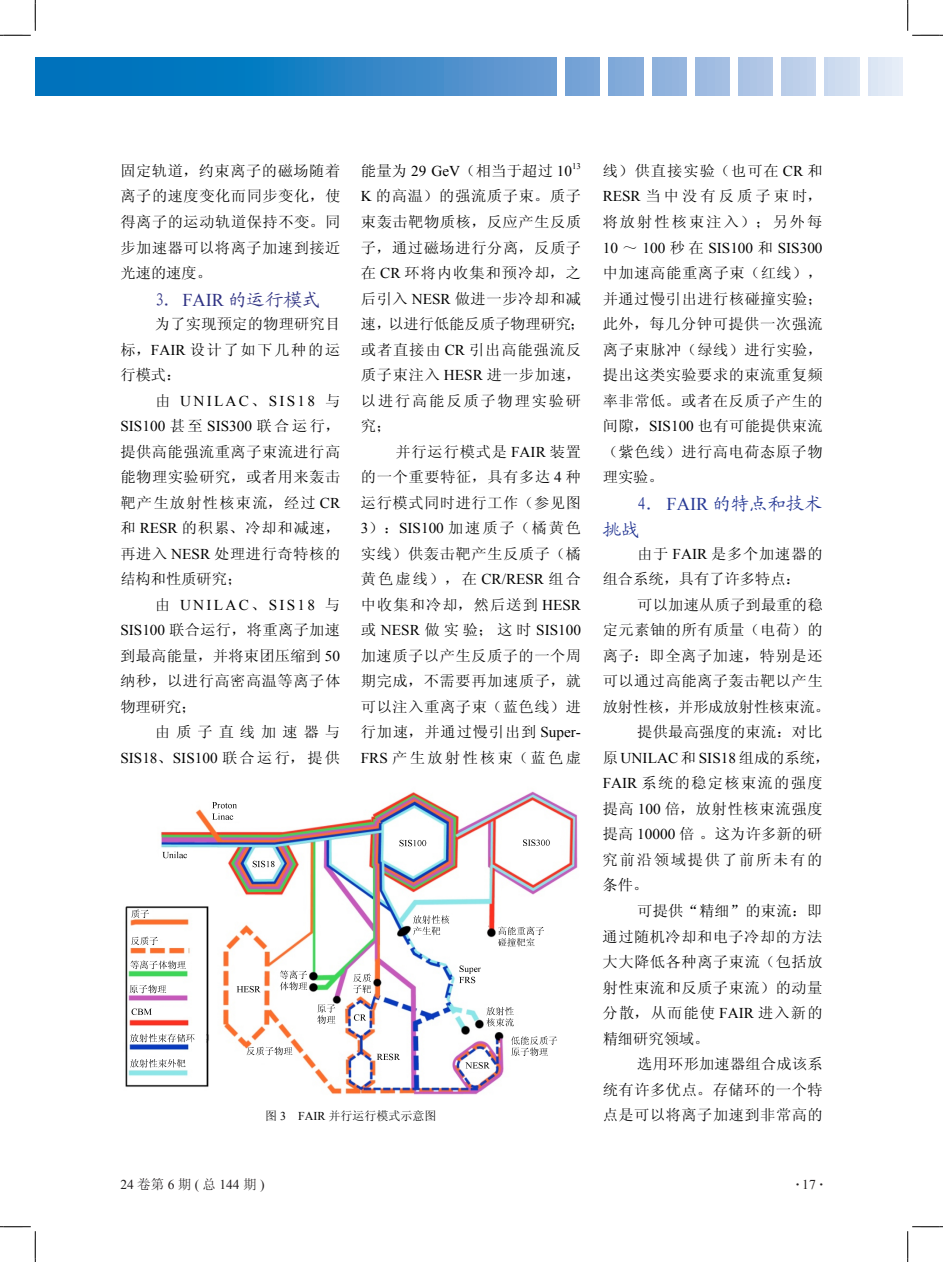
<style>
.page{position:relative;width:943px;height:1262px;background:#fff}
.page>*{position:absolute;margin:0;border:0;box-sizing:border-box;transform-origin:0 0}
.t1{font:18px/25.5px "Kai Ti GB2312";color:#273995}
.t2{font:18px "Kai Ti GB2312";color:#2f3283}
.t3{font:15px/25.5px "Sim Sun";letter-spacing:.035em;color:#030303;text-align:justify}
.t4{font:15px/25.5px "Times New Roman";color:#030303;text-align:right}
.t5{font:15px/25.5px "Sim Sun";color:#030303}
.t6{font:15px "Sim Sun";letter-spacing:.015em;color:#030303}
.t7{font:15px "Times New Roman";letter-spacing:.15em;color:#030303}
.t8{font:15px "Sim Sun";letter-spacing:.395em;color:#030303}
.t9{font:13.5px "Times New Roman";color:#231f20}
.t10{font:12px "Sim Sun";color:#030303}
.t11{font:9px "Sim Sun";color:#231f20}
.t12{font:8.7px "Times New Roman";color:#030303}
.s1{font-family:"Times New Roman"}
.s2{font-family:"Sim Sun"}
.s3{font-family:"Times New Roman";font-size:13.5px}
</style>
<div class="page">
<svg style="left:35px;top:58px;width:867px;height:38px;background:#5399d0"></svg>
<div style="left:557px;top:54px;width:7px;height:46px;background:#fff"></div>
<div style="left:600px;top:54px;width:7px;height:46px;background:#fff"></div>
<div style="left:644px;top:54px;width:7px;height:46px;background:#fff"></div>
<div style="left:687px;top:54px;width:7px;height:46px;background:#fff"></div>
<div style="left:730px;top:54px;width:7px;height:46px;background:#fff"></div>
<div style="left:773px;top:54px;width:7px;height:46px;background:#fff"></div>
<div style="left:816px;top:54px;width:7px;height:46px;background:#fff"></div>
<div style="left:859px;top:54px;width:7px;height:46px;background:#fff"></div>
<img style="left:125px;top:791px;width:453px;height:304px">
<svg style="left:0;top:0;width:36px;height:36px"></svg>
<svg style="left:0;top:1226px;width:36px;height:35px"></svg>
<svg style="left:907px;top:0;width:35px;height:36px"></svg>
<svg style="left:907px;top:1226px;width:35px;height:35px"></svg>
<p class="t3" style="left:120px;top:158px;width:221px">固定轨道，约束离子的磁场随着离子的速度变化而同步变化，使得离子的运动轨道保持不变。同步加速器可以将离子加速到接近光速的速度。</p>
<p class="t2" style="left:155px;top:291px;width:166px">3. <span class="s1">FAIR</span> 的运行模式</p>
<p class="t3" style="left:120px;top:311px;width:221px;text-indent:34px">为了实现预定的物理研究目标，<span class="s1">FAIR</span> 设计了如下几种的运行模式：</p>
<p class="t4" style="left:120px;top:387px;width:221px"><span class="s2">由</span> UNILAC<span class="s2">、</span>SIS18 <span class="s2">与<br></span>SIS100 <span class="s2">甚至</span> SIS300 <span class="s2">联合运行，</span></p>
<p class="t3" style="left:120px;top:438px;width:221px">提供高能强流重离子束流进行高能物理实验研究，或者用来轰击靶产生放射性核束流，经过 <span class="s1">CR</span>和 <span class="s1">RESR</span> 的积累、冷却和减速，再进入 <span class="s1">NESR</span> 处理进行奇特核的结构和性质研究；</p>
<p class="t7" style="left:155px;top:594px;width:187px"><span class="s2">由</span> UNILAC<span class="s2">、</span>SIS18 <span class="s2">与</span></p>
<p class="t3" style="left:120px;top:617px;width:221px"><span class="s1">SIS100</span> 联合运行，将重离子加速到最高能量，并将束团压缩到 <span class="s1">50</span>纳秒，以进行高密高温等离子体物理研究；</p>
<p class="t8" style="left:155px;top:724px;width:187px">由质子直线加速器与</p>
<p class="t4" style="left:120px;top:744px;width:221px">SIS18<span class="s2">、</span>SIS100 <span class="s2">联合运行，提供</span></p>
<p class="t3" style="left:361px;top:158px;width:213px">能量为 <span class="s1">29 GeV</span>（相当于超过 <span class="s1">10</span></p>
<p class="t12" style="left:572px;top:160px;width:10px">13</p>
<p class="t3" style="left:361px;top:183px;width:225px;text-align:left"><span class="s1">K</span> 的高温）的强流质子束。质子束轰击靶物质核，反应产生反质子，通过磁场进行分离，反质子在 <span class="s1">CR</span> 环将内收集和预冷却，之后引入 <span class="s1">NESR</span> 做进一步冷却和减速，以进行低能反质子物理研究；或者直接由 <span class="s1">CR</span> 引出高能强流反质子束注入 <span class="s1">HESR</span> 进一步加速，以进行高能反质子物理实验研究；</p>
<p class="t3" style="left:361px;top:438px;width:222px;text-indent:35px">并行运行模式是 <span class="s1">FAIR</span> 装置的一个重要特征，具有多达 <span class="s1">4</span> 种运行模式同时进行工作（参见图<span class="s1">3</span>）：<span class="s1">SIS100</span> 加速质子（橘黄色实线）供轰击靶产生反质子（橘黄色虚线），在 <span class="s1">CR/RESR</span> 组合中收集和冷却，然后送到 <span class="s1">HESR</span></p>
<p class="t4" style="left:361px;top:617px;width:222px"><span class="s2">或</span> NESR <span class="s2">做实验；这时</span> SIS100</p>
<p class="t3" style="left:360px;top:642px;width:222px">加速质子以产生反质子的一个周期完成，不需要再加速质子，就可以注入重离子束（蓝色线）进行加速，并通过慢引出到 <span class="s1">Super-FRS</span> 产生放射性核束（蓝色虚</p>
<p class="t10" style="left:265px;top:1109px;width:173px">图 <span class="s1">3 FAIR</span> 并行运行模式示意图</p>
<p class="t3" style="left:602px;top:158px;width:221px">线）供直接实验（也可在 <span class="s1">CR</span> 和<span class="s1">RESR</span>当中没有反质子束时，将放射性核束注入）；另外每</p>
<p class="t4" style="left:602px;top:234px;width:221px">10 <span class="s2">～</span> 100 <span class="s2">秒在</span> SIS100 <span class="s2">和</span> SIS300</p>
<p class="t3" style="left:602px;top:260px;width:221px">中加速高能重离子束（红线），并通过慢引出进行核碰撞实验；此外，每几分钟可提供一次强流离子束脉冲（绿线）进行实验，提出这类实验要求的束流重复频率非常低。或者在反质子产生的间隙，<span class="s1">SIS100</span> 也有可能提供束流（紫色线）进行高电荷态原子物理实验。</p>
<p class="t1" style="left:602px;top:491px;width:221px;text-indent:35px">4. <span class="s1">FAIR</span> 的特点和技术挑战</p>
<p class="t5" style="left:602px;top:540px;width:221px;text-indent:35px">由于 <span class="s1">FAIR</span> 是多个加速器的组合系统，具有了许多特点：</p>
<p class="t6" style="left:637px;top:597px;width:187px">可以加速从质子到最重的稳</p>
<p class="t3" style="left:602px;top:617px;width:221px">定元素铀的所有质量（电荷）的</p>
<p class="t3" style="left:602px;top:642px;width:221px">离子：即全离子加速，特别是还</p>
<p class="t3" style="left:602px;top:668px;width:221px">可以通过高能离子轰击靶以产生</p>
<p class="t5" style="left:602px;top:693px;width:229px">放射性核，并形成放射性核束流。</p>
<p class="t6" style="left:637px;top:724px;width:187px">提供最高强度的束流：对比</p>
<p class="t4" style="left:602px;top:744px;width:229px"><span class="s2">原</span> UNILAC <span class="s2">和</span> SIS18 <span class="s2">组成的系统，</span></p>
<p class="t3" style="left:602px;top:770px;width:221px"><span class="s1">FAIR</span> 系统的稳定核束流的强度提高 <span class="s1">100</span> 倍，放射性核束流强度提高 <span class="s1">10000</span> 倍。这为许多新的研究前沿领域提供了前所未有的条件。</p>
<p class="t3" style="left:602px;top:897px;width:221px;text-indent:35px">可提供“精细”的束流：即通过随机冷却和电子冷却的方法大大降低各种离子束流（包括放射性束流和反质子束流）的动量分散，从而能使 <span class="s1">FAIR</span> 进入新的精细研究领域。</p>
<p class="t3" style="left:602px;top:1050px;width:221px;text-indent:34px">选用环形加速器组合成该系统有许多优点。存储环的一个特点是可以将离子加速到非常高的</p>
<p class="t9" style="left:120px;top:1175px;width:145px">24<span class="s2">卷第</span>6<span class="s2">期</span> (<span class="s2">总</span>144<span class="s2">期</span>)</p>
<p class="t11" style="left:795px;top:1179px;width:30px">• <span class="s3">17</span> •</p>
</div>
